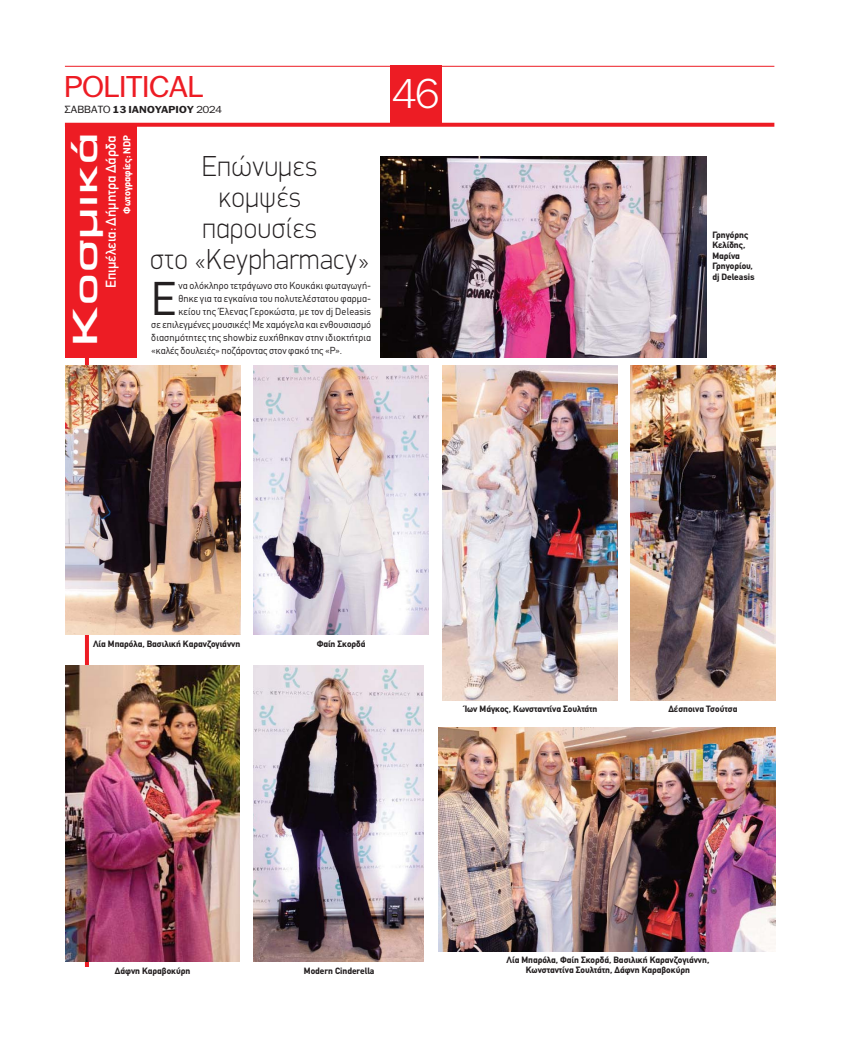
<style>
.page{position:relative;width:841px;height:1039px;background:#fff}
.page>*{position:absolute;margin:0;border:0;box-sizing:border-box;transform-origin:0 0}
.t1{font:46.5px "CF Din";color:#231f20}
.t2{font:300 40px "PF Franklin Gothic";color:#fff}
.t3{font:500 35px "PF Euroset";letter-spacing:.03em;color:#fff;scale:1.11 1}
.t4{font:100 29px/31px "PF Din Display";letter-spacing:.02em;color:#231f20;text-align:center;scale:.95 1}
.t5{font:29px "PF Franklin Gothic";color:#ed1c24;scale:1.1 1}
.t6{font:14px "CF Din";color:#fff}
.t7{font:10px "CF Din";letter-spacing:.01em;color:#231f20}
.t8{font:700 10px "CF Din";color:#fff}
.t9{font:700 9.7px "PF Franklin Gothic";letter-spacing:.01em;color:#231f20;scale:1.1 1}
.t10{font:700 9px/10.5px "CF Din";color:#231f20}
.s1{font-weight:400;font-size:10px}
.s2{font-weight:400}
</style>
<div class="page">
<hr style="left:65px;top:66px;width:709px;height:1px;background:#ed1c24">
<svg style="left:136px;top:123px;width:638px;height:4px;background:#ee2b32"></svg>
<hr style="left:85px;top:125px;width:4px;height:848px;background:#ed1c24">
<div style="left:390px;top:66px;width:51px;height:60px;background:#ed1c24"></div>
<div style="left:65px;top:123px;width:71px;height:234px;background:#ed1c24"></div>
<img style="left:380px;top:156px;width:325px;height:201px">
<img style="left:66px;top:365px;width:174px;height:270px">
<img style="left:66px;top:665px;width:173px;height:296px">
<div style="left:66px;top:966px;width:173px;height:10px;background:#fff"></div>
<img style="left:253px;top:365px;width:175px;height:270px">
<img style="left:442px;top:365px;width:175px;height:335px">
<img style="left:630px;top:365px;width:144px;height:335px">
<img style="left:253px;top:665px;width:170px;height:296px">
<img style="left:438px;top:727px;width:336px;height:224px">
<h3 class="t5" style="left:65px;top:76px;width:127px">ΡOLITICAL</h3>
<h2 class="t2" style="left:392px;top:71px;width:48px">46</h2>
<h3 class="t3" style="left:73px;top:345px;width:193px;rotate:-90deg">Κοσμικά</h3>
<h3 class="t6" style="left:103px;top:288px;width:154px;rotate:-90deg">Επιμέλεια: Δήμητρα Δάρδα</h3>
<p class="t9" style="left:65px;top:106px;width:144px"><span class="s1">ΣΑΒΒΑΤΟ</span> 13 IANOYAΡIOY <span class="s2">2024</span></p>
<p class="t8" style="left:123px;top:214px;width:80px;rotate:-90deg">Φωτογραφίες: NDP</p>
<h3 class="t4" style="left:150px;top:153px;width:232px">Επώνυμες<br>κομψές<br>παρουσίες<br>στο «Keypharmacy»</h3>
<h1 class="t1" style="left:151px;top:281px;width:26px">E</h1>
<p class="t7" style="left:178px;top:281px;width:194px">να ολόκληρο τετράγωνο στο Κουκάκι φωταγωγή-</p>
<p class="t7" style="left:178px;top:294px;width:194px">θηκε για τα εγκαίνια του πολυτελέστατου φαρμα-</p>
<p class="t7" style="left:178px;top:307px;width:194px">κείου της Έλενας Γεροκώστα, με τον dj Deleasis</p>
<p class="t7" style="left:151px;top:320px;width:221px">σε επιλεγμένες μουσικές! Με χαμόγελα και ενθουσιασμό</p>
<p class="t7" style="left:151px;top:333px;width:221px">διασημότητες της showbiz ευχήθηκαν στην ιδιοκτήτρια</p>
<p class="t7" style="left:151px;top:346px;width:192px">«καλές δουλειές» ποζάροντας στον φακό της «P».</p>
<p class="t10" style="left:712px;top:230px;width:44px">Γρηγόρης<br>Κελίδης,<br>Μαρίνα<br>Γρηγορίου, dj Deleasis</p>
<p class="t10" style="left:93px;top:639px;width:149px">Λία Μπαρόλα, Βασιλική Καρανζογιάννη</p>
<p class="t10" style="left:316px;top:639px;width:50px">Φαίη Σκορδά</p>
<p class="t10" style="left:464px;top:704px;width:134px">Ίων Μάγκος, Κωνσταντίνα Σουλτάτη</p>
<p class="t10" style="left:668px;top:704px;width:70px">Δέσποινα Τσούτσα</p>
<p class="t10" style="left:115px;top:966px;width:77px">Δάφνη Καραβοκύρη</p>
<p class="t10" style="left:304px;top:966px;width:72px">Modern Cinderella</p>
<p class="t10" style="left:506px;top:955px;width:204px;line-height:10px;text-align:center">Λία Μπαρόλα, Φαίη Σκορδά, Βασιλική Καρανζογιάννη,<br>Κωνσταντίνα Σουλτάτη, Δάφνη Καραβοκύρη</p>
</div>
